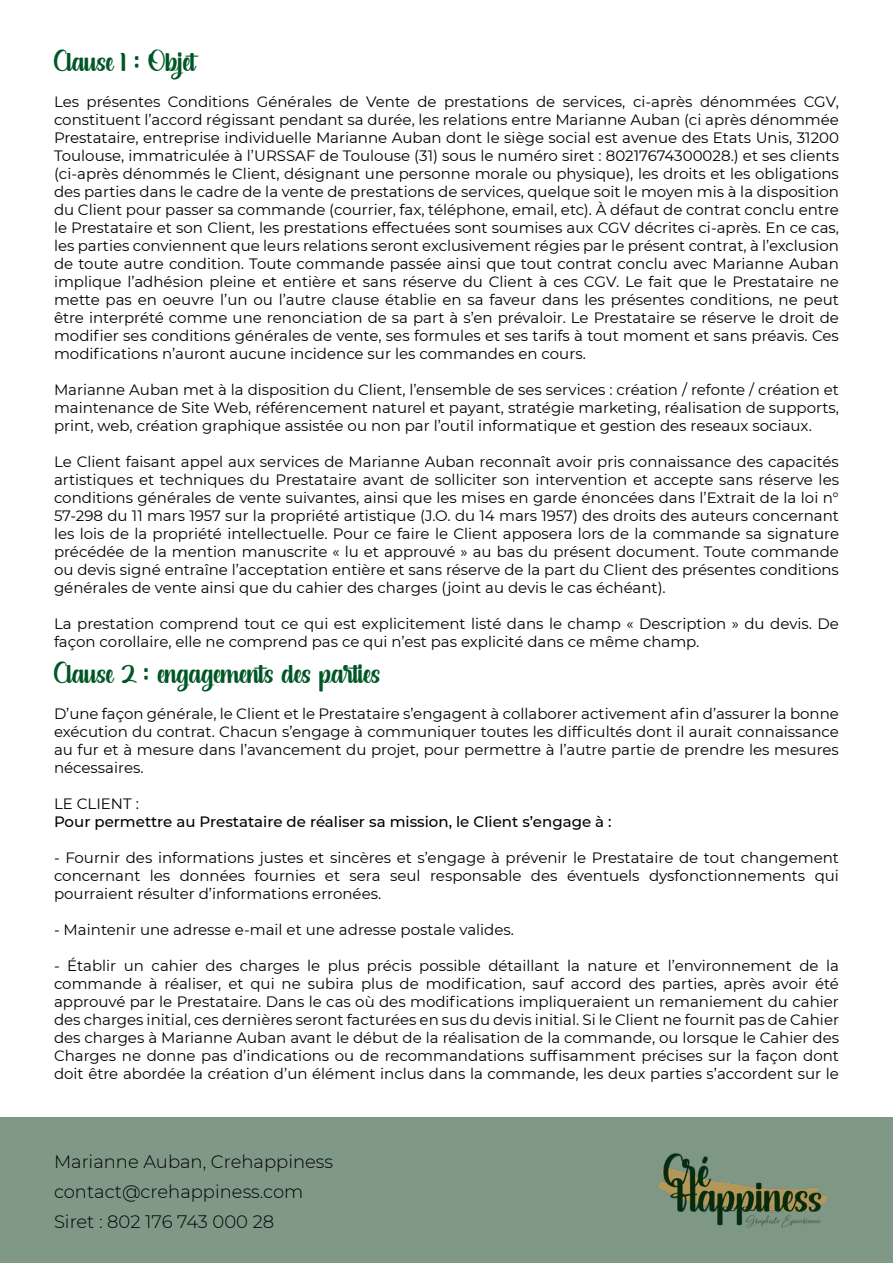
<style>
.page{position:relative;width:893px;height:1263px;background:#fff}
.page>*{position:absolute;margin:0;border:0;box-sizing:border-box;transform-origin:0 0}
.t1{font:24px "salsabella";color:#005726}
.t2{font:300 18px/30px "Montserrat";color:#000}
.t3{font:15px/18px "Montserrat";color:#000;text-align:justify}
.t4{font:500 15px "Montserrat";color:#000}
</style>
<div class="page">
<div style="left:0;top:1118px;width:893px;height:145px;background:#809987"></div>
<img style="left:657px;top:1153px;width:170px;height:75px">
<h1 class="t1" style="left:54px;top:45px;width:143px">Clause 1 : Objet</h1>
<p class="t3" style="left:54px;top:92px;width:787px">Les présentes Conditions Générales de Vente de prestations de services, ci-après dénommées CGV, constituent l’accord régissant pendant sa durée, les relations entre Marianne Auban (ci après dénommée Prestataire, entreprise individuelle Marianne Auban dont le siège social est avenue des Etats Unis, 31200<br>Toulouse, immatriculée à l’URSSAF de Toulouse (31) sous le numéro siret : 80217674300028.) et ses clients (ci-après dénommés le Client, désignant une personne morale ou physique), les droits et les obligations des parties dans le cadre de la vente de prestations de services, quelque soit le moyen mis à la disposition du Client pour passer sa commande (courrier, fax, téléphone, email, etc). À défaut de contrat conclu entre le Prestataire et son Client, les prestations effectuées sont soumises aux CGV décrites ci-après. En ce cas, les parties conviennent que leurs relations seront exclusivement régies par le présent contrat, à l’exclusion de toute autre condition. Toute commande passée ainsi que tout contrat conclu avec Marianne Auban implique l’adhésion pleine et entière et sans réserve du Client à ces CGV. Le fait que le Prestataire ne mette pas en oeuvre l’un ou l’autre clause établie en sa faveur dans les présentes conditions, ne peut être interprété comme une renonciation de sa part à s’en prévaloir. Le Prestataire se réserve le droit de modifier ses conditions générales de vente, ses formules et ses tarifs à tout moment et sans préavis. Ces modifications n’auront aucune incidence sur les commandes en cours.</p>
<p class="t3" style="left:54px;top:380px;width:786px">Marianne Auban met à la disposition du Client, l’ensemble de ses services : création / refonte / création et maintenance de Site Web, référencement naturel et payant, stratégie marketing, réalisation de supports, print, web, création graphique assistée ou non par l’outil informatique et gestion des reseaux sociaux.</p>
<p class="t3" style="left:54px;top:452px;width:786px">Le Client faisant appel aux services de Marianne Auban reconnaît avoir pris connaissance des capacités artistiques et techniques du Prestataire avant de solliciter son intervention et accepte sans réserve les conditions générales de vente suivantes, ainsi que les mises en garde énoncées dans l’Extrait de la loi n° 57-298 du 11 mars 1957 sur la propriété artistique (J.O. du 14 mars 1957) des droits des auteurs concernant les lois de la propriété intellectuelle. Pour ce faire le Client apposera lors de la commande sa signature précédée de la mention manuscrite « lu et approuvé » au bas du présent document. Toute commande ou devis signé entraîne l’acceptation entière et sans réserve de la part du Client des présentes conditions générales de vente ainsi que du cahier des charges (joint au devis le cas échéant).</p>
<p class="t3" style="left:54px;top:614px;width:786px">La prestation comprend tout ce qui est explicitement listé dans le champ « Description » du devis. De façon corollaire, elle ne comprend pas ce qui n’est pas explicité dans ce même champ.</p>
<h1 class="t1" style="left:54px;top:657px;width:328px">Clause 2 : engagements des parties</h1>
<p class="t3" style="left:54px;top:704px;width:786px">D’une façon générale, le Client et le Prestataire s’engagent à collaborer activement afin d’assurer la bonne exécution du contrat. Chacun s’engage à communiquer toutes les difficultés dont il aurait connaissance au fur et à mesure dans l’avancement du projet, pour permettre à l’autre partie de prendre les mesures nécessaires.</p>
<p class="t3" style="left:54px;top:794px;width:86px">LE CLIENT :</p>
<p class="t4" style="left:54px;top:811px;width:559px">Pour permettre au Prestataire de réaliser sa mission, le Client s’engage à :</p>
<p class="t3" style="left:54px;top:848px;width:786px">- Fournir des informations justes et sincères et s’engage à prévenir le Prestataire de tout changement concernant les données fournies et sera seul responsable des éventuels dysfonctionnements qui pourraient résulter d’informations erronées.</p>
<p class="t3" style="left:54px;top:920px;width:461px">- Maintenir une adresse e-mail et une adresse postale valides.</p>
<p class="t3" style="left:54px;top:956px;width:787px">- Établir un cahier des charges le plus précis possible détaillant la nature et l’environnement de la commande à réaliser, et qui ne subira plus de modification, sauf accord des parties, après avoir été approuvé par le Prestataire. Dans le cas où des modifications impliqueraient un remaniement du cahier des charges initial, ces dernières seront facturées en sus du devis initial. Si le Client ne fournit pas de Cahier des charges à Marianne Auban avant le début de la réalisation de la commande, ou lorsque le Cahier des Charges ne donne pas d’indications ou de recommandations suffisamment précises sur la façon dont doit être abordée la création d’un élément inclus dans la commande, les deux parties s’accordent sur le</p>
<p class="t2" style="left:54px;top:1146px;width:281px">Marianne Auban, Crehappiness contact@crehappiness.com<br>Siret : 802 176 743 000 28</p>
</div>
